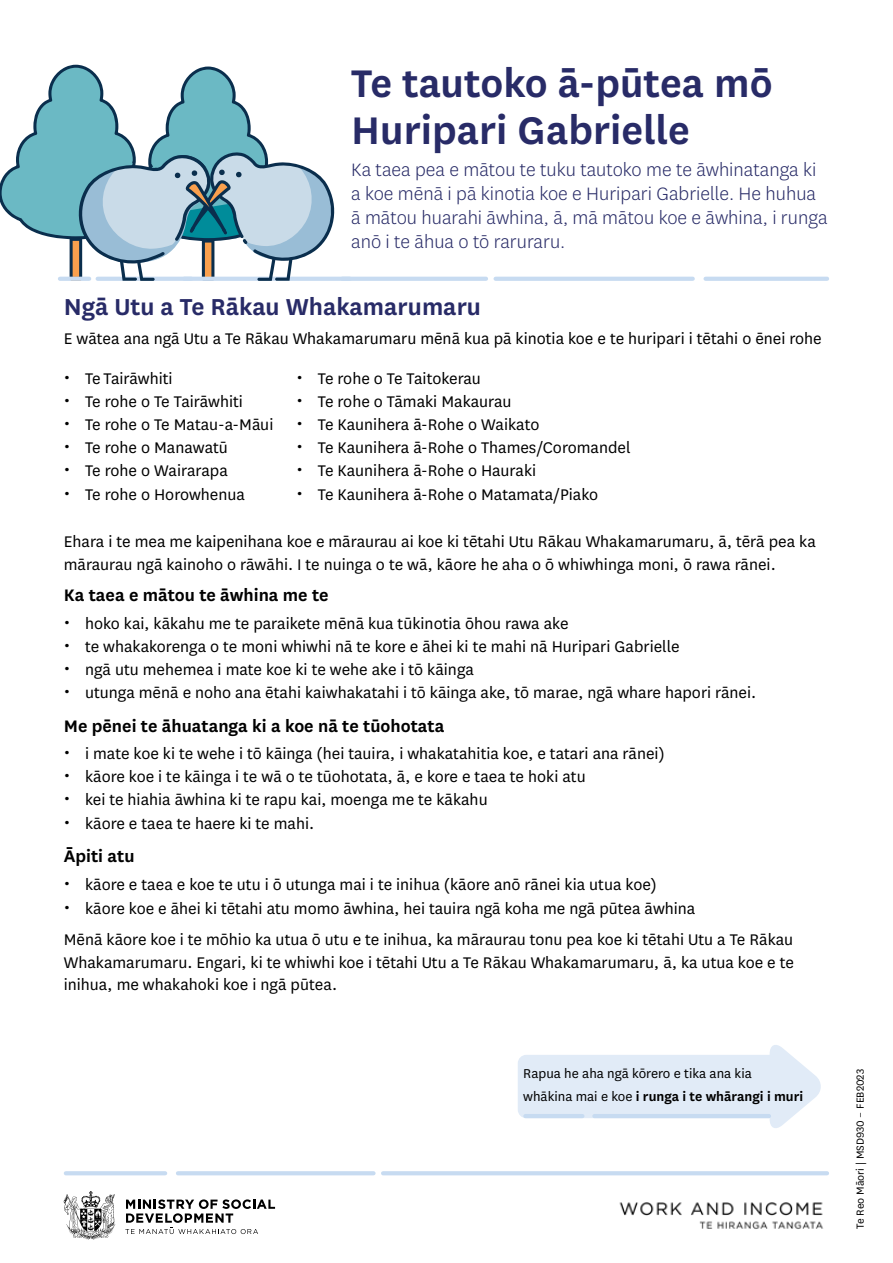
<style>
.page{position:relative;width:893px;height:1263px;background:#fff}
.page>*{position:absolute;margin:0;border:0;box-sizing:border-box;transform-origin:0 0}
.t1{font:600 45px/46.5px "National";color:#282b67}
.t2{font:600 27px "National";color:#282b67}
.t3{font:300 21px/24px "National";color:#282b67}
.t4{font:600 19.5px "National";color:#000}
.t5{font:18px/22.5px "National";color:#000}
.t6{font:15px/22.5px "National";color:#000}
.t7{font:12px "National";color:#000}
.s1{font-weight:600}
</style>
<div class="page">
<hr style="left:66px;top:1171px;width:99px;height:4px;background:#c7dbf1">
<hr style="left:178px;top:1171px;width:196px;height:4px;background:#c7dbf1">
<hr style="left:383px;top:1171px;width:444px;height:4px;background:#c7dbf1">
<hr style="left:706px;top:277px;width:121px;height:4px;background:#c7dbf1">
<hr style="left:342px;top:277px;width:144px;height:4px;background:#c7dbf1">
<hr style="left:496px;top:277px;width:197px;height:4px;background:#c7dbf1">
<svg style="left:0;top:65px;width:343px;height:216px"></svg>
<hr style="left:60px;top:277px;width:29px;height:4px;background:#c7dbf1">
<div style="left:518px;top:1055px;width:277px;height:63px;background:#e1ebf7;border-radius:9px"></div>
<svg style="left:770px;top:1045px;width:51px;height:83px"></svg>
<hr style="left:525px;top:1114px;width:57px;height:4px;background:#c7dbf1">
<hr style="left:594px;top:1114px;width:175px;height:4px;background:#c7dbf1">
<svg style="left:64px;top:1191px;width:51px;height:49px"></svg>
<svg style="left:125px;top:1199px;width:150px;height:35px"></svg>
<img style="left:619px;top:1202px;width:205px;height:27px">
<p class="t1" style="left:351px;top:57px;width:423px">Te tautoko ā-pūtea mō<br>Huripari Gabrielle</p>
<p class="t3" style="left:351px;top:157px;width:478px">Ka taea pea e mātou te tuku tautoko me te āwhinatanga ki a koe mēnā i pā kinotia koe e Huripari Gabrielle. He huhua ā mātou huarahi āwhina, ā, mā mātou koe e āwhina, i runga</p>
<p class="t3" style="left:351px;top:229px;width:216px">anō i te āhua o tō raruraru.</p>
<p class="t2" style="left:64px;top:288px;width:419px">Ngā Utu a Te Rākau Whakamarumaru</p>
<p class="t5" style="left:64px;top:327px;width:760px">E wātea ana ngā Utu a Te Rākau Whakamarumaru mēnā kua pā kinotia koe e te huripari i tētahi o ēnei rohe</p>
<p class="t5" style="left:85px;top:366px;width:89px">Te Tairāwhiti</p>
<p class="t5" style="left:318px;top:366px;width:165px">Te rohe o Te Taitokerau</p>
<p class="t5" style="left:85px;top:389px;width:159px">Te rohe o Te Tairāwhiti</p>
<p class="t5" style="left:318px;top:389px;width:195px">Te rohe o Tāmaki Makaurau</p>
<p class="t5" style="left:85px;top:413px;width:190px">Te rohe o Te Matau-a-Māui</p>
<p class="t5" style="left:318px;top:413px;width:223px">Te Kaunihera ā-Rohe o Waikato</p>
<p class="t5" style="left:85px;top:436px;width:144px">Te rohe o Manawatū</p>
<p class="t5" style="left:318px;top:436px;width:314px">Te Kaunihera ā-Rohe o Thames/Coromandel</p>
<p class="t5" style="left:85px;top:459px;width:144px">Te rohe o Wairarapa</p>
<p class="t5" style="left:318px;top:459px;width:220px">Te Kaunihera ā-Rohe o Hauraki</p>
<p class="t5" style="left:85px;top:482px;width:161px">Te rohe o Horowhenua</p>
<p class="t5" style="left:318px;top:482px;width:282px">Te Kaunihera ā-Rohe o Matamata/Piako</p>
<p class="t5" style="left:64px;top:530px;width:754px">Ehara i te mea me kaipenihana koe e māraurau ai koe ki tētahi Utu Rākau Whakamarumaru, ā, tērā pea ka māraurau ngā kainoho o rāwāhi. I te nuinga o te wā, kāore he aha o ō whiwhinga moni, ō rawa rānei.</p>
<p class="t4" style="left:64px;top:582px;width:266px">Ka taea e mātou te āwhina me te</p>
<p class="t5" style="left:85px;top:611px;width:485px">hoko kai, kākahu me te paraikete mēnā kua tūkinotia ōhou rawa ake</p>
<p class="t5" style="left:85px;top:634px;width:596px">te whakakorenga o te moni whiwhi nā te kore e āhei ki te mahi nā Huripari Gabrielle</p>
<p class="t5" style="left:85px;top:657px;width:390px">ngā utu mehemea i mate koe ki te wehe ake i tō kāinga</p>
<p class="t5" style="left:85px;top:680px;width:673px">utunga mēnā e noho ana ētahi kaiwhakatahi i tō kāinga ake, tō marae, ngā whare hapori rānei.</p>
<p class="t4" style="left:64px;top:712px;width:382px">Me pēnei te āhuatanga ki a koe nā te tūohotata</p>
<p class="t5" style="left:85px;top:742px;width:581px">i mate koe ki te wehe i tō kāinga (hei tauira, i whakatahitia koe, e tatari ana rānei)</p>
<p class="t5" style="left:85px;top:765px;width:502px">kāore koe i te kāinga i te wā o te tūohotata, ā, e kore e taea te hoki atu</p>
<p class="t5" style="left:85px;top:788px;width:404px">kei te hiahia āwhina ki te rapu kai, moenga me te kākahu</p>
<p class="t5" style="left:85px;top:811px;width:231px">kāore e taea te haere ki te mahi.</p>
<p class="t4" style="left:64px;top:843px;width:72px">Āpiti atu</p>
<p class="t5" style="left:85px;top:872px;width:573px">kāore e taea e koe te utu i ō utunga mai i te inihua (kāore anō rānei kia utua koe)</p>
<p class="t5" style="left:85px;top:897px;width:612px">kāore koe e āhei ki tētahi atu momo āwhina, hei tauira ngā koha me ngā pūtea āwhina</p>
<p class="t5" style="left:64px;top:928px;width:732px;text-align:justify">Mēnā kāore koe i te mōhio ka utua ō utu e te inihua, ka māraurau tonu pea koe ki tētahi Utu a Te Rākau Whakamarumaru. Engari, ki te whiwhi koe i tētahi Utu a Te Rākau Whakamarumaru, ā, ka utua koe e te inihua, me whakahoki koe i ngā pūtea.</p>
<p class="t6" style="left:523px;top:1062px;width:281px">Rapua he aha ngā kōrero e tika ana kia whākina mai e koe <span class="s1">i runga i te whārangi i muri</span></p>
<p class="t7" style="left:852px;top:1229px;width:161px;rotate:-90deg">Te Reo Māori | MSD930 – FEB2023</p>
</div>
